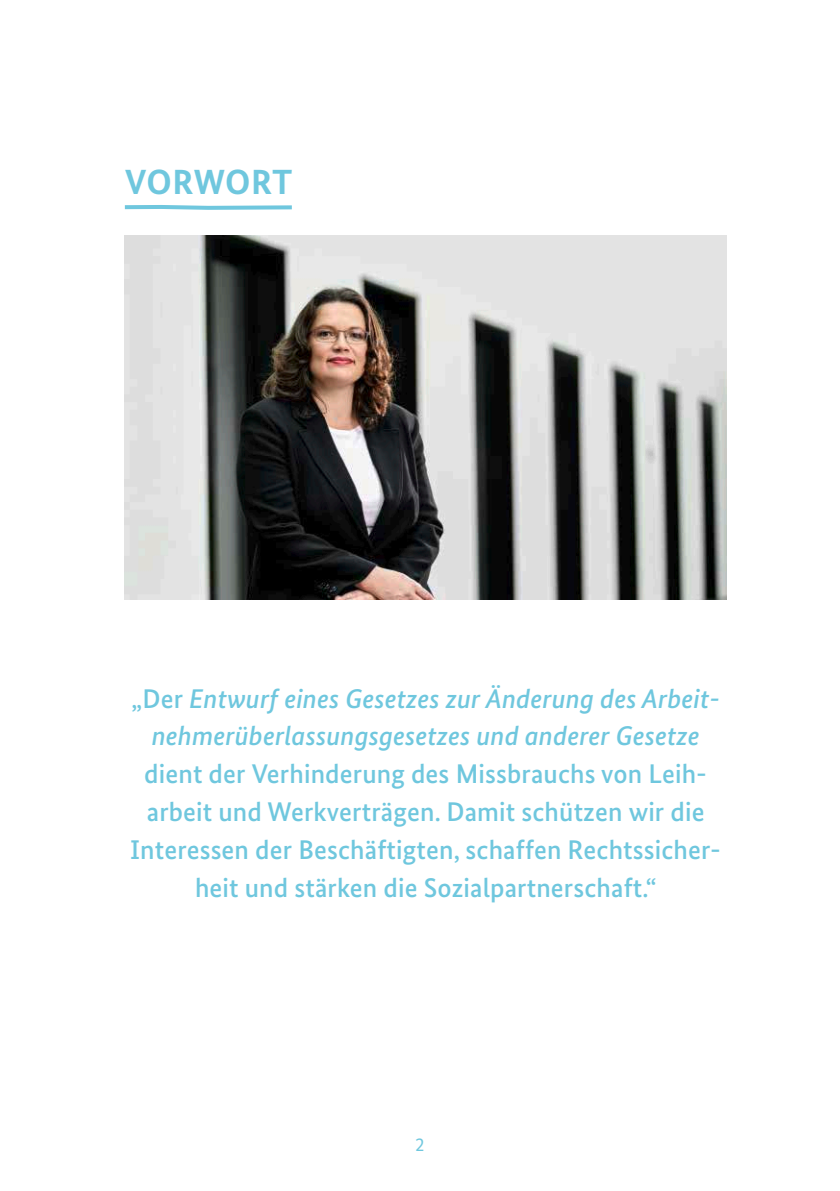
<style>
.page{position:relative;width:840px;height:1191px;background:#fff}
.page>*{position:absolute;margin:0;border:0;box-sizing:border-box;transform-origin:0 0}
.t1{font:700 35px "Bundes Sans";letter-spacing:.005em;color:#6fc7de}
.t2{font:500 27px/37.8px "Bundes Sans";letter-spacing:.005em;color:#6fc7de;text-align:center}
.t3{font:italic 500 27px/37.8px "Bundes Sans";letter-spacing:.005em;color:#6fc7de;text-align:center}
.t4{font:19px "Bundes Sans";color:#6fc7de}
.s1{font-style:normal}
</style>
<div class="page">
<svg style="left:124px;top:205px;width:168px;height:5px"></svg>
<img style="left:125px;top:235px;width:601px;height:364px">
<p class="t1" style="left:125px;top:161px;width:169px">VORWORT</p>
<p class="t3" style="left:131px;top:679px;width:589px"><span class="s1">„Der</span> Entwurf eines Gesetzes zur Änderung des Arbeit&shy;nehmerüberlassungsgesetzes und anderer Gesetze</p>
<p class="t2" style="left:130px;top:755px;width:592px">dient der Verhinderung des Missbrauchs von Leih&shy;arbeit und Werkverträgen. Damit schützen wir die Interessen der Beschäftigten, schaffen Rechtssicher&shy;heit und stärken die Sozialpartnerschaft.“</p>
<p class="t4" style="left:415px;top:1133px;width:11px">2</p>
</div>
